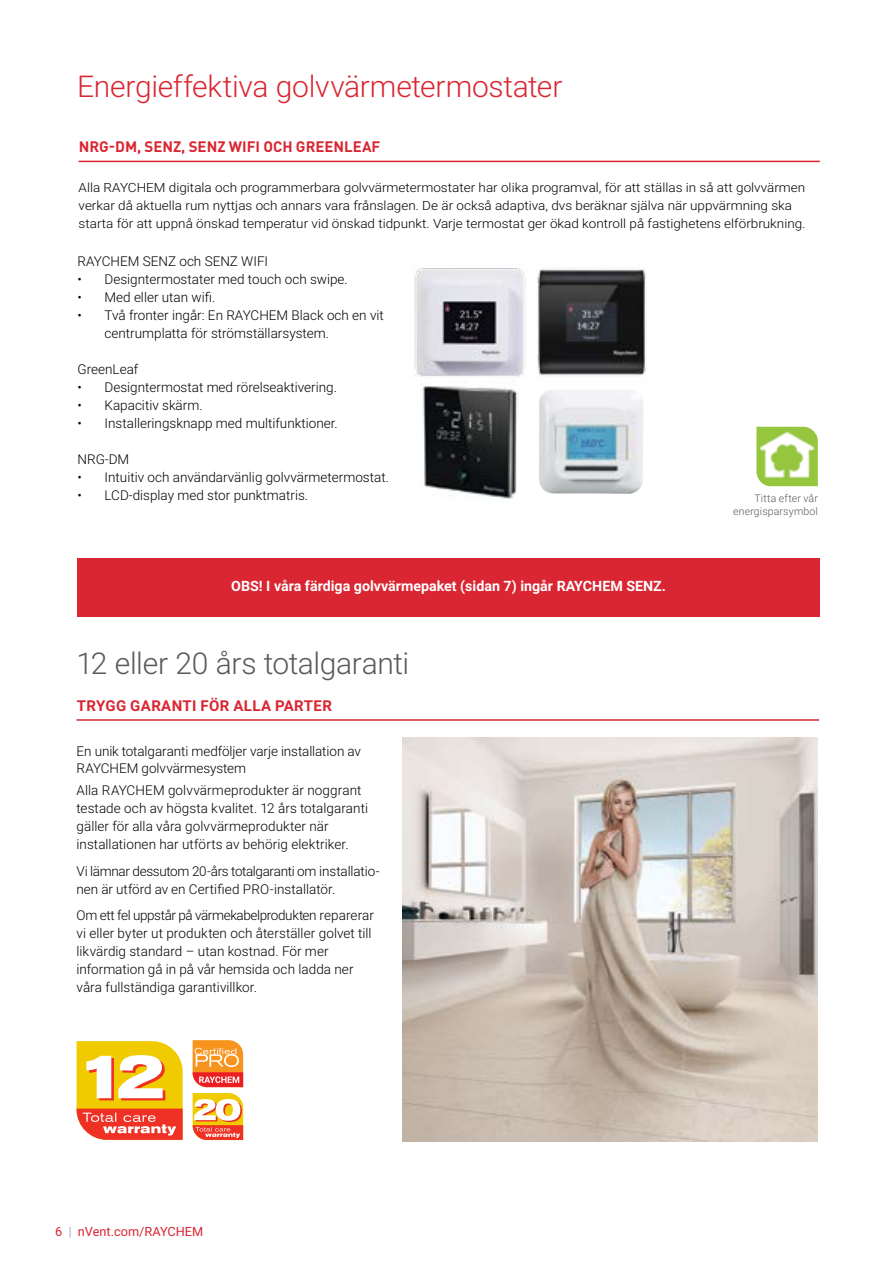
<style>
.page{position:relative;width:893px;height:1263px;background:#fff}
.page>*{position:absolute;margin:0;border:0;box-sizing:border-box;transform-origin:0 0}
.t1{font:300 30px "Roboto";letter-spacing:-.01em;color:#d92632}
.t2{font:300 30px "Roboto";letter-spacing:-.015em;color:#58595b}
.t3{font:700 15px "DIN Pro";color:#d92632}
.t4{font:700 15px "Roboto";letter-spacing:.025em;color:#d92632}
.t5{font:700 14.25px "Roboto";color:#fff}
.t6{font:300 13.5px/18px "Roboto";color:#000}
.t7{font:300 12.75px/18px "Roboto";color:#000;scale:1.06 1}
.t8{font:12.75px "Roboto";color:#d92632}
.t9{font:300 10.5px/13.5px "Roboto";letter-spacing:.015em;color:#58595b;text-align:right}
.s1{font-weight:300;color:#878f98}
</style>
<div class="page">
<img style="left:402px;top:738px;width:416px;height:403px">
<hr style="left:77px;top:719px;width:742px;height:2px;background:#d92632">
<svg style="left:77px;top:1041px;width:106px;height:99px"></svg>
<svg style="left:193px;top:1093px;width:50px;height:47px"></svg>
<svg style="left:193px;top:1040px;width:50px;height:47px;background:#f68d4d"></svg>
<hr style="left:79px;top:161px;width:741px;height:1px;background:#d92632">
<img style="left:539px;top:390px;width:104px;height:104px">
<img style="left:414px;top:268px;width:112px;height:110px">
<img style="left:537px;top:268px;width:109px;height:108px">
<div style="left:77px;top:559px;width:742px;height:58px;background:#d92632"></div>
<img style="left:756px;top:427px;width:62px;height:59px">
<img style="left:420px;top:386px;width:98px;height:114px">
<h1 class="t1" style="left:77px;top:66px;width:487px">Energieffektiva golvvärmetermostater</h1>
<p class="t3" style="left:79px;top:134px;width:303px">NRG-DM, SENZ, SENZ WIFI OCH GREENLEAF</p>
<p class="t7" style="left:79px;top:178px;width:687px">Alla RAYCHEM digitala och programmerbara golvvärmetermostater har olika programval, för att ställas in så att golvvärmen verkar då aktuella rum nyttjas och annars vara frånslagen. De är också adaptiva, dvs beräknar själva när uppvärmning ska starta för att uppnå önskad temperatur vid önskad tidpunkt. Varje termostat ger ökad kontroll på fastighetens elförbrukning.</p>
<p class="t6" style="left:78px;top:252px;width:192px">RAYCHEM SENZ och SENZ WIFI</p>
<p class="t6" style="left:78px;top:270px;width:272px">• Designtermostater med touch och swipe.</p>
<p class="t6" style="left:78px;top:288px;width:139px">• Med eller utan wifi.</p>
<p class="t6" style="left:105px;top:306px;width:281px;text-indent:-27px">• Två fronter ingår: En RAYCHEM Black och en vit centrumplatta för strömställarsystem.</p>
<p class="t6" style="left:78px;top:360px;width:62px">GreenLeaf</p>
<p class="t6" style="left:78px;top:378px;width:261px">• Designtermostat med rörelseaktivering.</p>
<p class="t6" style="left:78px;top:396px;width:127px">• Kapacitiv skärm.</p>
<p class="t6" style="left:78px;top:414px;width:262px">• Installeringsknapp med multifunktioner.</p>
<p class="t6" style="left:78px;top:450px;width:53px">NRG-DM</p>
<p class="t6" style="left:78px;top:468px;width:313px">• Intuitiv och användarvänlig golvvärmetermostat.</p>
<p class="t6" style="left:78px;top:486px;width:232px">• LCD-display med stor punktmatris.</p>
<p class="t9" style="left:733px;top:491px;width:86px">Titta efter vår energisparsymbol</p>
<p class="t5" style="left:231px;top:575px;width:436px">OBS! I våra färdiga golvvärmepaket (sidan 7) ingår RAYCHEM SENZ.</p>
<h1 class="t2" style="left:77px;top:642px;width:334px">12 eller 20 års totalgaranti</h1>
<p class="t4" style="left:77px;top:695px;width:257px">TRYGG GARANTI FÖR ALLA PARTER</p>
<p class="t6" style="left:77px;top:743px;width:286px;line-height:16.5px">En unik totalgaranti medföljer varje installation av<br>RAYCHEM golvvärmesystem</p>
<p class="t6" style="left:77px;top:781px;width:293px">Alla RAYCHEM golvvärmeprodukter är noggrant testade och av högsta kvalitet. 12 års totalgaranti gäller för alla våra golvvärmeprodukter när installationen har utförts av behörig elektriker.</p>
<p class="t6" style="left:77px;top:862px;width:305px">Vi lämnar dessutom 20-års totalgaranti om installatio&shy;nen är utförd av en Certified PRO-installatör.</p>
<p class="t6" style="left:77px;top:906px;width:299px">Om ett fel uppstår på värmekabelprodukten reparerar vi eller byter ut produkten och återställer golvet till likvärdig standard – utan kostnad. För mer information gå in på vår hemsida och ladda ner våra fullständiga garantivillkor.</p>
<p class="t8" style="left:55px;top:1223px;width:150px">6 <span class="s1">|</span> nVent.com/RAYCHEM</p>
</div>
